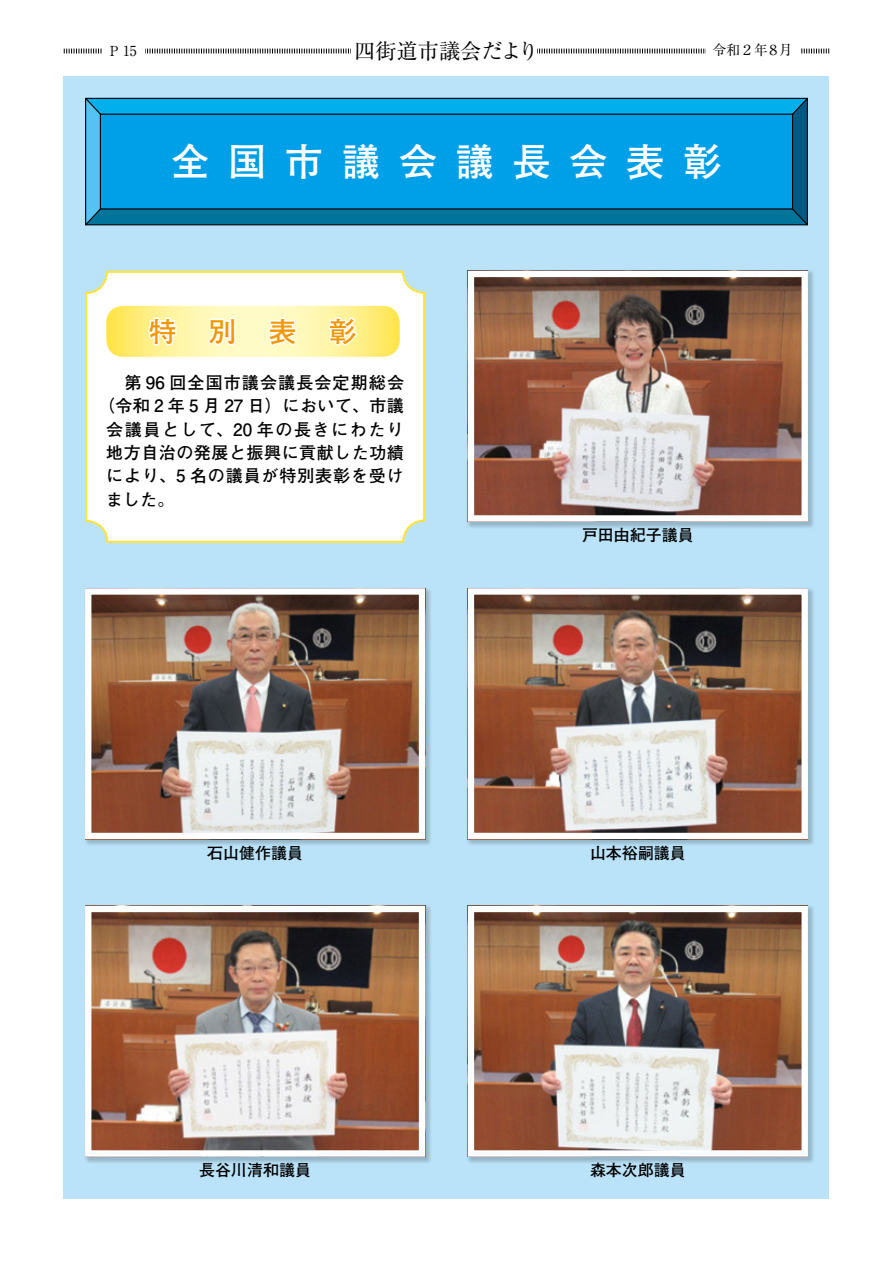
<style>
.page{position:relative;width:893px;height:1263px;background:#fff}
.page>*{position:absolute;margin:0;border:0;box-sizing:border-box;transform-origin:0 0}
.t1{font:700 38.25px "Futo Go B101 Pro";letter-spacing:.485em;color:#fff}
.t2{font:700 27.6px "Futo Go B101 Pro";color:#f39700}
.t3{font:21.3px "Ryumin Pro";color:#000}
.t4{font:700 16.95px "Futo Go B101 Pro";letter-spacing:.05em;color:#000}
.t5{font:700 16.95px "Futo Go B101 Pro";letter-spacing:.025em;color:#000}
.t6{font:700 16.95px "Futo Go B101 Pro";letter-spacing:.095em;color:#000}
.t7{font:700 16.95px "Futo Go B101 Pro";letter-spacing:.03em;color:#000}
.t8{font:700 15.9px "Futo Go B101 Pro";color:#000}
.t9{font:13.8px "Ryumin Pro";color:#000}
</style>
<div class="page">
<svg style="left:63px;top:48px;width:767px;height:6px"></svg>
<div style="left:351px;top:38px;width:186px;height:26px;background:#fff"></div>
<div style="left:102px;top:43px;width:43px;height:17px;background:#fff"></div>
<div style="left:706px;top:43px;width:93px;height:17px;background:#fff"></div>
<div style="left:64px;top:77px;width:765px;height:1122px;background:#bae3f9"></div>
<div style="left:466px;top:269px;width:350px;height:260px;background:#000;opacity:.2"></div>
<img style="left:475px;top:278px;width:326px;height:237px">
<div style="left:468px;top:271px;width:340px;height:251px;border:6px solid #fff"></div>
<div style="left:84px;top:587px;width:349px;height:259px;background:#000;opacity:.2"></div>
<img style="left:92px;top:595px;width:326px;height:237px">
<div style="left:85px;top:588px;width:340px;height:251px;border:6px solid #fff"></div>
<div style="left:466px;top:587px;width:350px;height:259px;background:#000;opacity:.2"></div>
<img style="left:475px;top:595px;width:326px;height:237px">
<div style="left:468px;top:588px;width:340px;height:251px;border:6px solid #fff"></div>
<div style="left:84px;top:904px;width:349px;height:260px;background:#000;opacity:.2"></div>
<img style="left:92px;top:913px;width:326px;height:237px">
<div style="left:85px;top:906px;width:340px;height:251px;border:6px solid #fff"></div>
<div style="left:466px;top:904px;width:350px;height:260px;background:#000;opacity:.2"></div>
<img style="left:475px;top:913px;width:326px;height:237px">
<div style="left:468px;top:906px;width:340px;height:251px;border:6px solid #fff"></div>
<div style="left:86px;top:272px;width:338px;height:270px;background:#fff;border-radius:21px"></div>
<div style="left:85px;top:271px;width:340px;height:272px;border:2px solid #ffe33f;border-radius:21px"></div>
<svg style="left:106px;top:306px;width:294px;height:51px"></svg>
<svg style="left:85px;top:97px;width:723px;height:129px;background:#0396d5"></svg>
<p class="t9" style="left:110px;top:40px;width:29px">P 15</p>
<p class="t3" style="left:354px;top:34px;width:186px">四街道市議会だより</p>
<p class="t9" style="left:713px;top:39px;width:82px">令和２年８月</p>
<h1 class="t1" style="left:171px;top:131px;width:552px">全国市議会議長会表彰</h1>
<h2 class="t2" style="left:149px;top:309px;width:209px">特別表彰</h2>
<p class="t4" style="left:106px;top:369px;width:299px">　第 96 回全国市議会議長会定期総会</p>
<p class="t5" style="left:98px;top:392px;width:308px">（令和 2 年 5 月 27 日）において、市議</p>
<p class="t6" style="left:106px;top:416px;width:299px">会議員として、20 年の長きにわたり</p>
<p class="t7" style="left:106px;top:439px;width:299px">地方自治の発展と振興に貢献した功績</p>
<p class="t4" style="left:106px;top:462px;width:299px">により、5 名の議員が特別表彰を受け</p>
<p class="t4" style="left:106px;top:486px;width:70px">ました。</p>
<p class="t8" style="left:207px;top:840px;width:97px">石山健作議員</p>
<p class="t8" style="left:199px;top:1157px;width:113px">長谷川清和議員</p>
<p class="t8" style="left:582px;top:522px;width:113px">戸田由紀子議員</p>
<p class="t8" style="left:590px;top:840px;width:97px">山本裕嗣議員</p>
<p class="t8" style="left:590px;top:1157px;width:97px">森本次郎議員</p>
</div>
